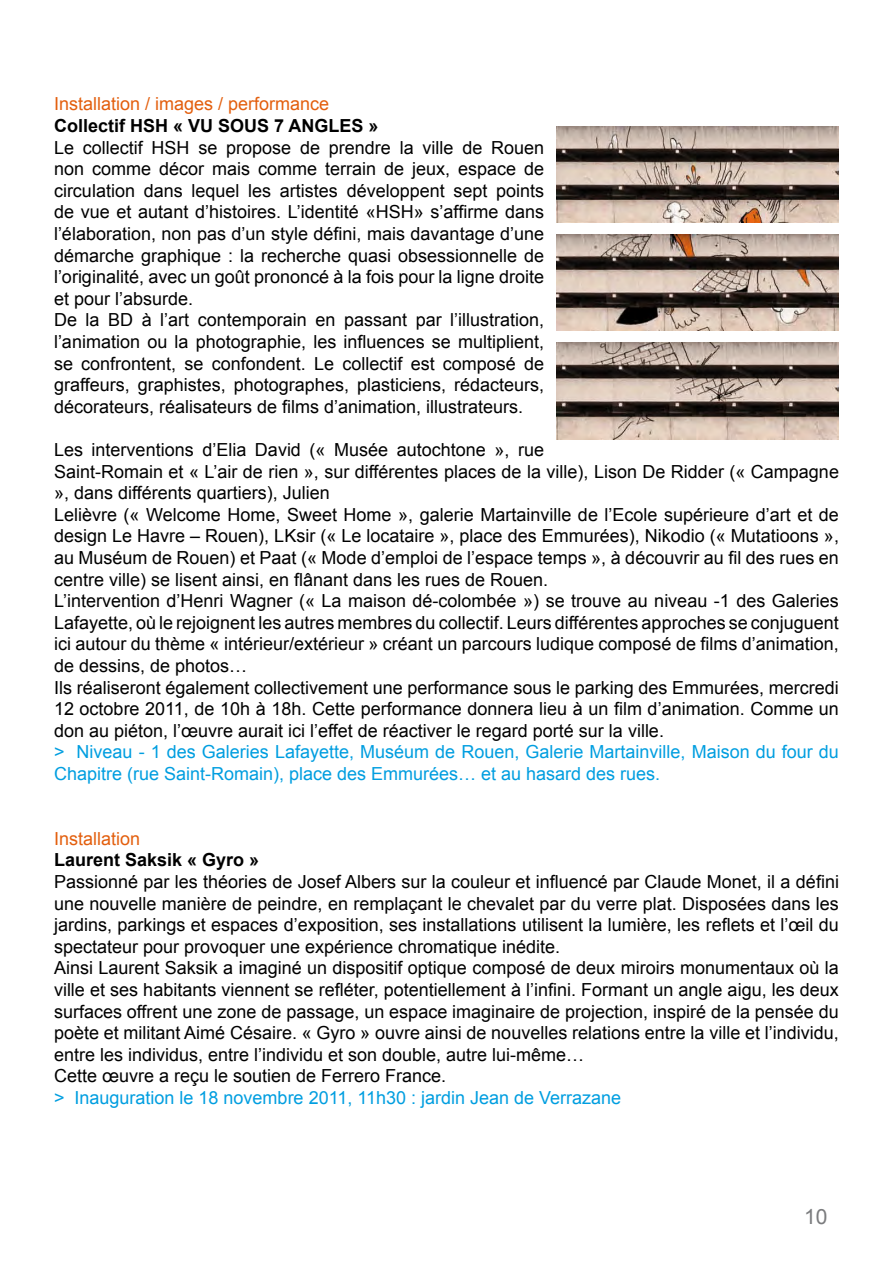
<style>
.page{position:relative;width:893px;height:1263px;background:#fff}
.page>*{position:absolute;margin:0;border:0;box-sizing:border-box;transform-origin:0 0}
.t1{font:21px "Arial";color:#7b7c7e}
.t2{font:18px/21.6px "Arial";color:#000}
.t3{font:18px/21.6px "Arial";color:#009ee0}
.t4{font:700 18px "Arial";color:#000}
.t5{font:18px "Arial";color:#e35f0e}
</style>
<div class="page">
<img style="left:556px;top:126px;width:283px;height:97px">
<img style="left:556px;top:234px;width:283px;height:97px">
<img style="left:556px;top:342px;width:283px;height:97px">
<p class="t5" style="left:54px;top:92px;width:277px">Installation / images / performance</p>
<p class="t4" style="left:54px;top:114px;width:326px">Collectif HSH « VU SOUS 7 ANGLES »</p>
<p class="t2" style="left:54px;top:137px;width:492px">Le collectif HSH se propose de prendre la ville de Rouen non comme décor mais comme terrain de jeux, espace de circulation dans lequel les artistes développent sept points de vue et autant d’histoires. L’identité «HSH» s’affirme dans l’élaboration, non pas d’un style défini, mais davantage d’une démarche graphique : la recherche quasi obsessionnelle de l’originalité, avec un goût prononcé à la fois pour la ligne droite et pour l’absurde.<br>De la BD à l’art contemporain en passant par l’illustration, l’animation ou la photographie, les influences se multiplient, se confrontent, se confondent. Le collectif est composé de graffeurs, graphistes, photographes, plasticiens, rédacteurs, décorateurs, réalisateurs de films d’animation, illustrateurs.</p>
<p class="t2" style="left:54px;top:439px;width:786px">Les interventions d’Elia David (« Musée autochtone », rue<br>Saint-Romain et « L’air de rien », sur différentes places de la ville), Lison De Ridder (« Campagne », dans différents quartiers), Julien<br>Lelièvre (« Welcome Home, Sweet Home », galerie Martainville de l’Ecole supérieure d’art et de design Le Havre – Rouen), LKsir (« Le locataire », place des Emmurées), Nikodio (« Mutatioons », au Muséum de Rouen) et Paat (« Mode d’emploi de l’espace temps », à découvrir au fil des rues en centre ville) se lisent ainsi, en flânant dans les rues de Rouen.<br>L’intervention d’Henri Wagner (« La maison dé-colombée ») se trouve au niveau -1 des Galeries Lafayette, où le rejoignent les autres membres du collectif. Leurs différentes approches se conjuguent ici autour du thème « intérieur/extérieur » créant un parcours ludique composé de films d’animation, de dessins, de photos…<br>Ils réaliseront également collectivement une performance sous le parking des Emmurées, mercredi 12 octobre 2011, de 10h à 18h. Cette performance donnera lieu à un film d’animation. Comme un don au piéton, l’œuvre aurait ici l’effet de réactiver le regard porté sur la ville.</p>
<p class="t3" style="left:54px;top:741px;width:786px">&gt; Niveau - 1 des Galeries Lafayette, Muséum de Rouen, Galerie Martainville, Maison du four du<br>Chapitre (rue Saint-Romain), place des Emmurées… et au hasard des rues.</p>
<p class="t5" style="left:54px;top:827px;width:88px">Installation</p>
<p class="t4" style="left:54px;top:848px;width:207px">Laurent Saksik « Gyro »</p>
<p class="t2" style="left:54px;top:871px;width:786px">Passionné par les théories de Josef Albers sur la couleur et influencé par Claude Monet, il a défini une nouvelle manière de peindre, en remplaçant le chevalet par du verre plat. Disposées dans les jardins, parkings et espaces d’exposition, ses installations utilisent la lumière, les reflets et l’œil du spectateur pour provoquer une expérience chromatique inédite.<br>Ainsi Laurent Saksik a imaginé un dispositif optique composé de deux miroirs monumentaux où la ville et ses habitants viennent se refléter, potentiellement à l’infini. Formant un angle aigu, les deux surfaces offrent une zone de passage, un espace imaginaire de projection, inspiré de la pensée du poète et militant Aimé Césaire. « Gyro » ouvre ainsi de nouvelles relations entre la ville et l’individu, entre les individus, entre l’individu et son double, autre lui-même…<br>Cette œuvre a reçu le soutien de Ferrero France.</p>
<p class="t3" style="left:54px;top:1087px;width:569px">&gt; Inauguration le 18 novembre 2011, 11h30 : jardin Jean de Verrazane</p>
<p class="t1" style="left:804px;top:1203px;width:25px">10</p>
</div>
